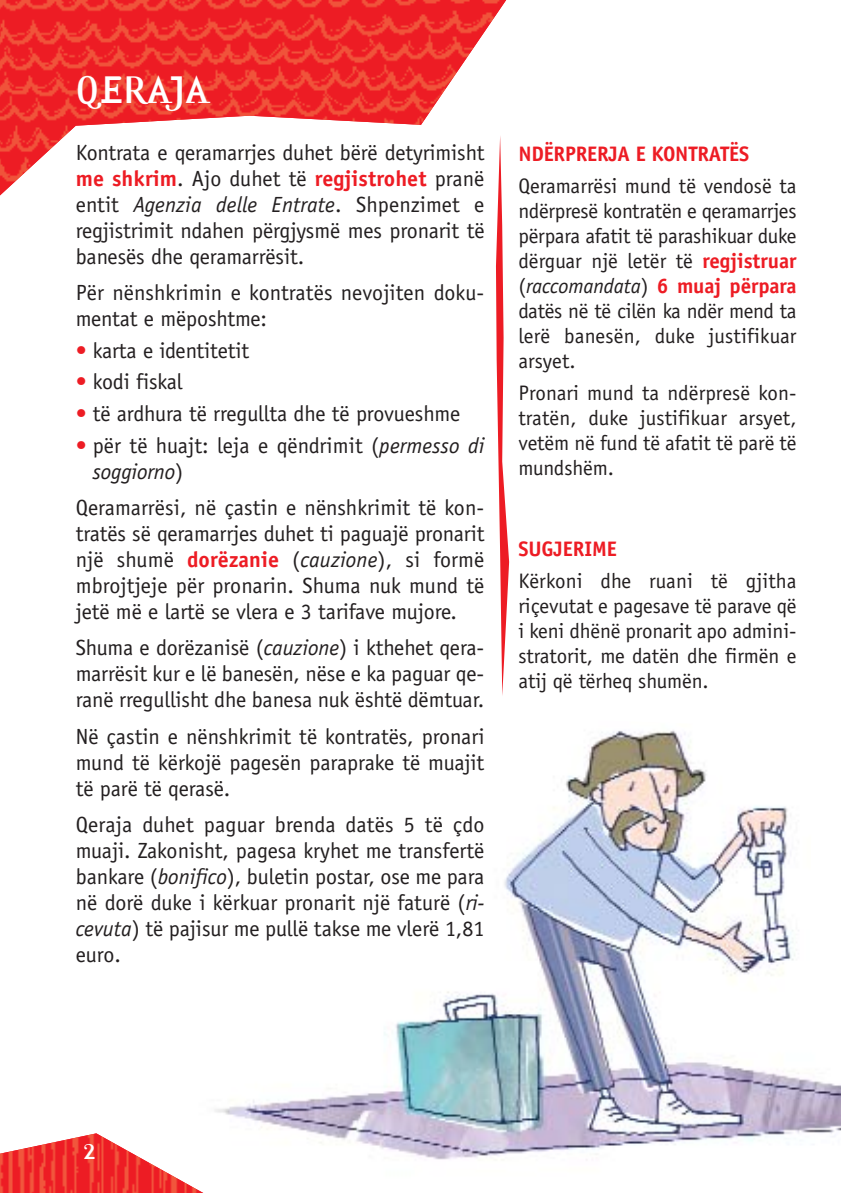
<style>
.page{position:relative;width:841px;height:1193px;background:#fff}
.page>*{position:absolute;margin:0;border:0;box-sizing:border-box;transform-origin:0 0}
.t1{font:300 36px "Amplifier";color:#fff}
.t2{font:22px/26px "Officina Sans";letter-spacing:-.005em;color:#231f20;text-align:justify}
.t3{font:21px/25px "Officina Sans";letter-spacing:-.005em;color:#231f20;text-align:justify}
.t4{font:700 21px "Officina Sans";letter-spacing:-.01em;color:#ed1c24}
.t5{font:20px "Amplifier Light Extensions";color:#fff}
.s1{font-weight:700;color:#ed1c24}
.s2{font-style:italic}
.s3{color:#ed1c24}
</style>
<div class="page">
<img style="left:215px;top:730px;width:625px;height:430px">
<img style="left:0;top:0;width:506px;height:196px">
<img style="left:0;top:1133px;width:254px;height:59px">
<svg style="left:495px;top:135px;width:14px;height:560px"></svg>
<h1 class="t1" style="left:76px;top:75px;width:135px">QERAJA</h1>
<p class="t2" style="left:76px;top:141px;width:410px">Kontrata e qeramarrjes duhet bërë detyrimisht <span class="s1">me shkrim</span>. Ajo duhet të <span class="s1">regjistrohet</span> pranë entit <span class="s2">Agenzia delle Entrate</span>. Shpenzimet e regjistrimit ndahen përgjysmë mes pronarit të banesës dhe qeramarrësit.</p>
<p class="t2" style="left:76px;top:281px;width:410px">Për nënshkrimin e kontratës nevojiten doku&shy;mentat e mëposhtme:</p>
<p class="t2" style="left:76px;top:339px;width:175px"><span class="s3">•</span> karta e identitetit</p>
<p class="t2" style="left:76px;top:370px;width:108px"><span class="s3">•</span> kodi fiskal</p>
<p class="t2" style="left:76px;top:402px;width:386px"><span class="s3">•</span> të ardhura të rregullta dhe të provueshme</p>
<p class="t2" style="left:93px;top:434px;width:393px;text-indent:-17px"><span class="s3">•</span> për të huajt: leja e qëndrimit (<span class="s2">permesso di soggiorno</span>)</p>
<p class="t2" style="left:76px;top:496px;width:410px">Qeramarrësi, në çastin e nënshkrimit të kon&shy;tratës së qeramarrjes duhet ti paguajë pronarit një shumë <span class="s1">dorëzanie</span> (<span class="s2">cauzione</span>), si formë mbrojtjeje për pronarin. Shuma nuk mund të jetë më e lartë se vlera e 3 tarifave mujore.</p>
<p class="t2" style="left:76px;top:636px;width:410px">Shuma e dorëzanisë (<span class="s2">cauzione</span>) i kthehet qera&shy;marrësit kur e lë banesën, nëse e ka paguar qe&shy;ranë rregullisht dhe banesa nuk është dëmtuar.</p>
<p class="t2" style="left:76px;top:724px;width:410px">Në çastin e nënshkrimit të kontratës, pronari mund të kërkojë pagesën paraprake të muajit të parë të qerasë.</p>
<p class="t2" style="left:76px;top:813px;width:410px">Qeraja duhet paguar brenda datës 5 të çdo muaji. Zakonisht, pagesa kryhet me transfertë bankare (<span class="s2">bonifico</span>), buletin postar, ose me para në dorë duke i kërkuar pronarit një faturë (<span class="s2">ri&shy;cevuta</span>) të pajisur me pullë takse me vlerë 1,81 euro.</p>
<p class="t4" style="left:518px;top:145px;width:232px">NDËRPRERJA E KONTRATËS</p>
<p class="t3" style="left:518px;top:175px;width:279px">Qeramarrësi mund të vendosë ta ndërpresë kontratën e qeramarrjes përpara afatit të parashikuar duke dërguar një letër të <span class="s1">regjistruar </span>(<span class="s2">raccomandata</span>) <span class="s1">6 muaj përpara </span>datës në të cilën ka ndër mend ta lerë banesën, duke justifikuar arsyet.</p>
<p class="t3" style="left:518px;top:381px;width:279px">Pronari mund ta ndërpresë kon&shy;tratën, duke justifikuar arsyet, vetëm në fund të afatit të parë të mundshëm.</p>
<p class="t4" style="left:518px;top:540px;width:100px">SUGJERIME</p>
<p class="t3" style="left:518px;top:570px;width:279px">Kërkoni dhe ruani të gjitha riçevutat e pagesave të parave që i keni dhënë pronarit apo admini&shy;stratorit, me datën dhe firmën e atij që tërheq shumën.</p>
<p class="t5" style="left:83px;top:1141px;width:14px">2</p>
</div>
